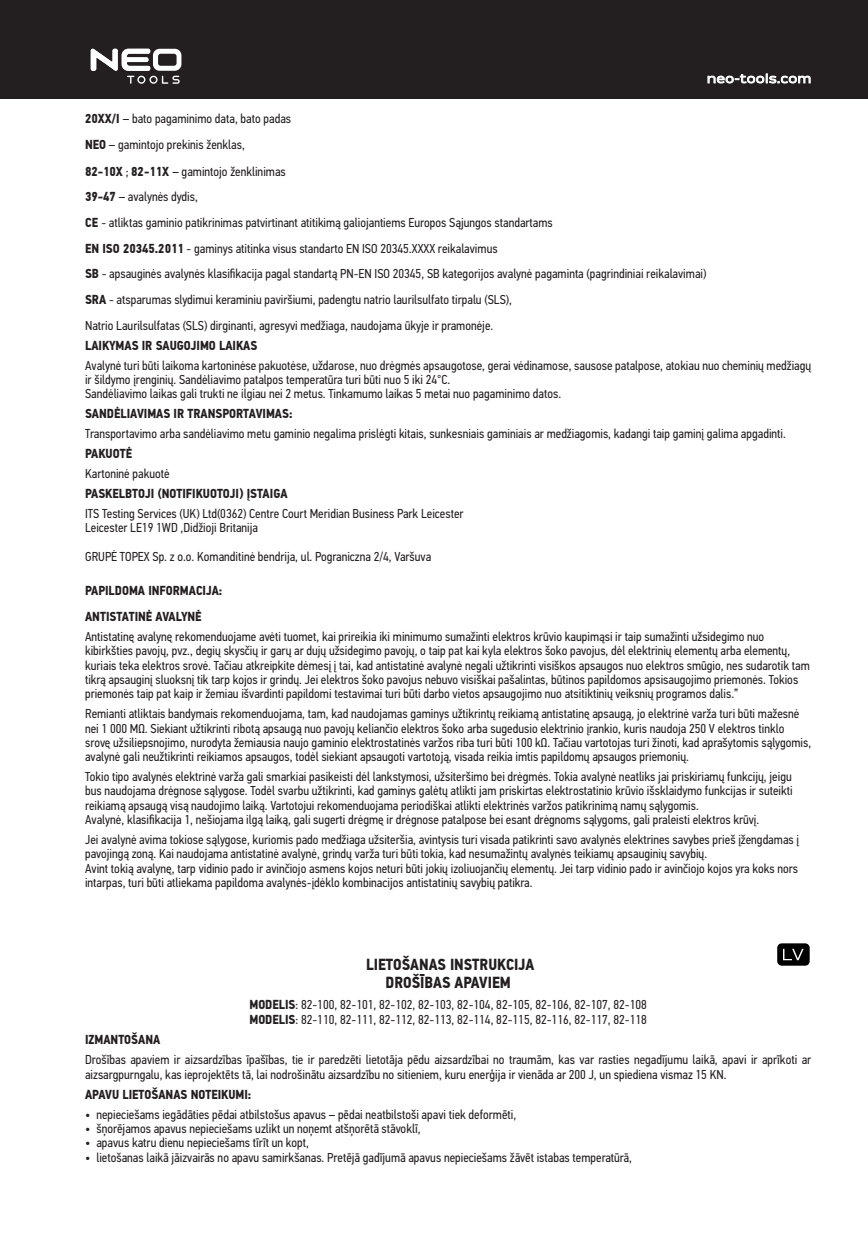
<style>
.page{position:relative;width:868px;height:1248px;background:#fff}
.page>*{position:absolute;margin:0;border:0;box-sizing:border-box;transform-origin:0 0}
.t1{font:700 16px/17.6px "PF Din Text Cond Pro";color:#231f20;text-align:center}
.t2{font:13.2px "Pill Gothic 900 mg";letter-spacing:.02em;color:#fff}
.t3{font:13px/14.2px "PF Din Text Cond Pro";color:#231f20}
.t4{font:700 13px/25.6px "PF Din Text Cond Pro";color:#231f20}
.s1{font-weight:700}
</style>
<div class="page">
<div style="left:0;top:0;width:867px;height:99px;background:#231f20"></div>
<svg style="left:707px;top:74px;width:103px;height:9px"></svg>
<svg style="left:91px;top:48px;width:90px;height:36px"></svg>
<div style="left:776px;top:942px;width:34px;height:24px;background:#000;border-radius:5px"></div>
<div style="left:775px;top:941px;width:36px;height:26px;border:2px solid #fff;border-radius:5px"></div>
<svg style="left:783px;top:948px;width:20px;height:12px"></svg>
<p class="t2" style="left:706px;top:71px;width:106px">neo-tools.com</p>
<p class="t3" style="left:85px;top:106px;width:207px;line-height:25.6px"><span class="s1">20XX/I</span> – bato pagaminimo data, bato padas<br><span class="s1">NEO</span> – gamintojo prekinis ženklas,</p>
<p class="t3" style="left:85px;top:158px;width:622px;line-height:25.6px"><span class="s1">82-10X</span> ; <span class="s1">82-11X</span> – gamintojo ženklinimas<br><span class="s1">39-47</span> – avalynės dydis,<br><span class="s1">CE</span> - atliktas gaminio patikrinimas patvirtinant atitikimą galiojantiems Europos Sąjungos standartams<br><span class="s1">EN ISO 20345.2011</span> - gaminys atitinka visus standarto EN ISO 20345.XXXX reikalavimus<br><span class="s1">SB</span> - apsauginės avalynės klasifikacija pagal standartą PN-EN ISO 20345, SB kategorijos avalynė pagaminta (pagrindiniai reikalavimai)<br><span class="s1">SRA</span> - atsparumas slydimui keraminiu paviršiumi, padengtu natrio laurilsulfato tirpalu (SLS),<br>Natrio Laurilsulfatas (SLS) dirginanti, agresyvi medžiaga, naudojama ūkyje ir pramonėje.</p>
<p class="t4" style="left:85px;top:332px;width:174px">LAIKYMAS IR SAUGOJIMO LAIKAS</p>
<p class="t3" style="left:85px;top:358px;width:727px">Avalynė turi būti laikoma kartoninėse pakuotėse, uždarose, nuo drėgmės apsaugotose, gerai vėdinamose, sausose patalpose, atokiau nuo cheminių medžiagų ir šildymo įrenginių. Sandėliavimo patalpos temperatūra turi būti nuo 5 iki 24°C.<br>Sandėliavimo laikas gali trukti ne ilgiau nei 2 metus. Tinkamumo laikas 5 metai nuo pagaminimo datos.</p>
<p class="t4" style="left:85px;top:401px;width:209px">SANDĖLIAVIMAS IR TRANSPORTAVIMAS:</p>
<p class="t3" style="left:85px;top:426px;width:702px">Transportavimo arba sandėliavimo metu gaminio negalima prislėgti kitais, sunkesniais gaminiais ar medžiagomis, kadangi taip gaminį galima apgadinti.</p>
<p class="t4" style="left:85px;top:441px;width:48px">PAKUOTĖ</p>
<p class="t3" style="left:85px;top:466px;width:86px">Kartoninė pakuotė</p>
<p class="t4" style="left:85px;top:481px;width:204px">PASKELBTOJI (NOTIFIKUOTOJI) ĮSTAIGA</p>
<p class="t3" style="left:85px;top:506px;width:380px">ITS Testing Services (UK) Ltd(0362) Centre Court Meridian Business Park Leicester<br>Leicester LE19 1WD ,Didžioji Britanija</p>
<p class="t3" style="left:85px;top:549px;width:347px">GRUPĖ TOPEX Sp. z o.o. Komanditinė bendrija, ul. Pograniczna 2/4, Varšuva</p>
<p class="t4" style="left:85px;top:578px;width:139px">PAPILDOMA INFORMACIJA:<br>ANTISTATINĖ AVALYNĖ</p>
<p class="t3" style="left:85px;top:629px;width:726px">Antistatinę avalynę rekomenduojame avėti tuomet, kai prireikia iki minimumo sumažinti elektros krūvio kaupimąsi ir taip sumažinti užsidegimo nuo kibirkšties pavojų, pvz., degių skysčių ir garų ar dujų užsidegimo pavojų, o taip pat kai kyla elektros šoko pavojus, dėl elektrinių elementų arba elementų, kuriais teka elektros srovė. Tačiau atkreipkite dėmesį į tai, kad antistatinė avalynė negali užtikrinti visiškos apsaugos nuo elektros smūgio, nes sudarotik tam tikrą apsauginį sluoksnį tik tarp kojos ir grindų. Jei elektros šoko pavojus nebuvo visiškai pašalintas, būtinos papildomos apsisaugojimo priemonės. Tokios priemonės taip pat kaip ir žemiau išvardinti papildomi testavimai turi būti darbo vietos apsaugojimo nuo atsitiktinių veiksnių programos dalis.”</p>
<p class="t3" style="left:85px;top:706px;width:727px">Remianti atliktais bandymais rekomenduojama, tam, kad naudojamas gaminys užtikrintų reikiamą antistatinę apsaugą, jo elektrinė varža turi būti mažesnė nei 1 000 MΩ. Siekiant užtikrinti ribotą apsaugą nuo pavojų keliančio elektros šoko arba sugedusio elektrinio įrankio, kuris naudoja 250 V elektros tinklo srovę užsiliepsnojimo, nurodyta žemiausia naujo gaminio elektrostatinės varžos riba turi būti 100 kΩ. Tačiau vartotojas turi žinoti, kad aprašytomis sąlygomis, avalynė gali neužtikrinti reikiamos apsaugos, todėl siekiant apsaugoti vartotoją, visada reikia imtis papildomų apsaugos priemonių.</p>
<p class="t3" style="left:85px;top:769px;width:709px">Tokio tipo avalynės elektrinė varža gali smarkiai pasikeisti dėl lankstymosi, užsiteršimo bei drėgmės. Tokia avalynė neatliks jai priskiriamų funkcijų, jeigu bus naudojama drėgnose sąlygose. Todėl svarbu užtikrinti, kad gaminys galėtų atlikti jam priskirtas elektrostatinio krūvio išsklaidymo funkcijas ir suteikti reikiamą apsaugą visą naudojimo laiką. Vartotojui rekomenduojama periodiškai atlikti elektrinės varžos patikrinimą namų sąlygomis.<br>Avalynė, klasifikacija 1, nešiojama ilgą laiką, gali sugerti drėgmę ir drėgnose patalpose bei esant drėgnoms sąlygoms, gali praleisti elektros krūvį.</p>
<p class="t3" style="left:85px;top:832px;width:715px">Jei avalynė avima tokiose sąlygose, kuriomis pado medžiaga užsiteršia, avintysis turi visada patikrinti savo avalynės elektrines savybes prieš įžengdamas į pavojingą zoną. Kai naudojama antistatinė avalynė, grindų varža turi būti tokia, kad nesumažintų avalynės teikiamų apsauginių savybių.<br>Avint tokią avalynę, tarp vidinio pado ir avinčiojo asmens kojos neturi būti jokių izoliuojančių elementų. Jei tarp vidinio pado ir avinčiojo kojos yra koks nors intarpas, turi būti atliekama papildoma avalynės-įdėklo kombinacijos antistatinių savybių patikra.</p>
<p class="t1" style="left:366px;top:955px;width:170px">LIETOŠANAS INSTRUKCIJA<br>DROŠĪBAS APAVIEM</p>
<p class="t3" style="left:249px;top:996px;width:399px;line-height:15.6px"><span class="s1">MODELIS</span>: 82-100, 82-101, 82-102, 82-103, 82-104, 82-105, 82-106, 82-107, 82-108<br><span class="s1">MODELIS</span>: 82-110, 82-111, 82-112, 82-113, 82-114, 82-115, 82-116, 82-117, 82-118</p>
<p class="t4" style="left:85px;top:1027px;width:77px">IZMANTOŠANA</p>
<p class="t3" style="left:85px;top:1052px;width:727px">Drošības apaviem ir aizsardzības īpašības, tie ir paredzēti lietotāja pēdu aizsardzībai no traumām, kas var rasties negadījumu laikā, apavi ir aprīkoti ar aizsargpurngalu, kas ieprojektēts tā, lai nodrošinātu aizsardzību no sitieniem, kuru enerģija ir vienāda ar 200 J, un spiediena vismaz 15 KN.</p>
<p class="t4" style="left:85px;top:1081px;width:168px">APAVU LIETOŠANAS NOTEIKUMI:</p>
<p class="t3" style="left:85px;top:1107px;width:432px">• nepieciešams iegādāties pēdai atbilstošus apavus – pēdai neatbilstoši apavi tiek deformēti,</p>
<p class="t3" style="left:85px;top:1121px;width:337px">• šņorējamos apavus nepieciešams uzlikt un noņemt atšņorētā stāvoklī,</p>
<p class="t3" style="left:85px;top:1135px;width:225px">• apavus katru dienu nepieciešams tīrīt un kopt,</p>
<p class="t3" style="left:85px;top:1149px;width:548px">• lietošanas laikā jāizvairās no apavu samirkšanas. Pretējā gadījumā apavus nepieciešams žāvēt istabas temperatūrā,</p>
</div>
